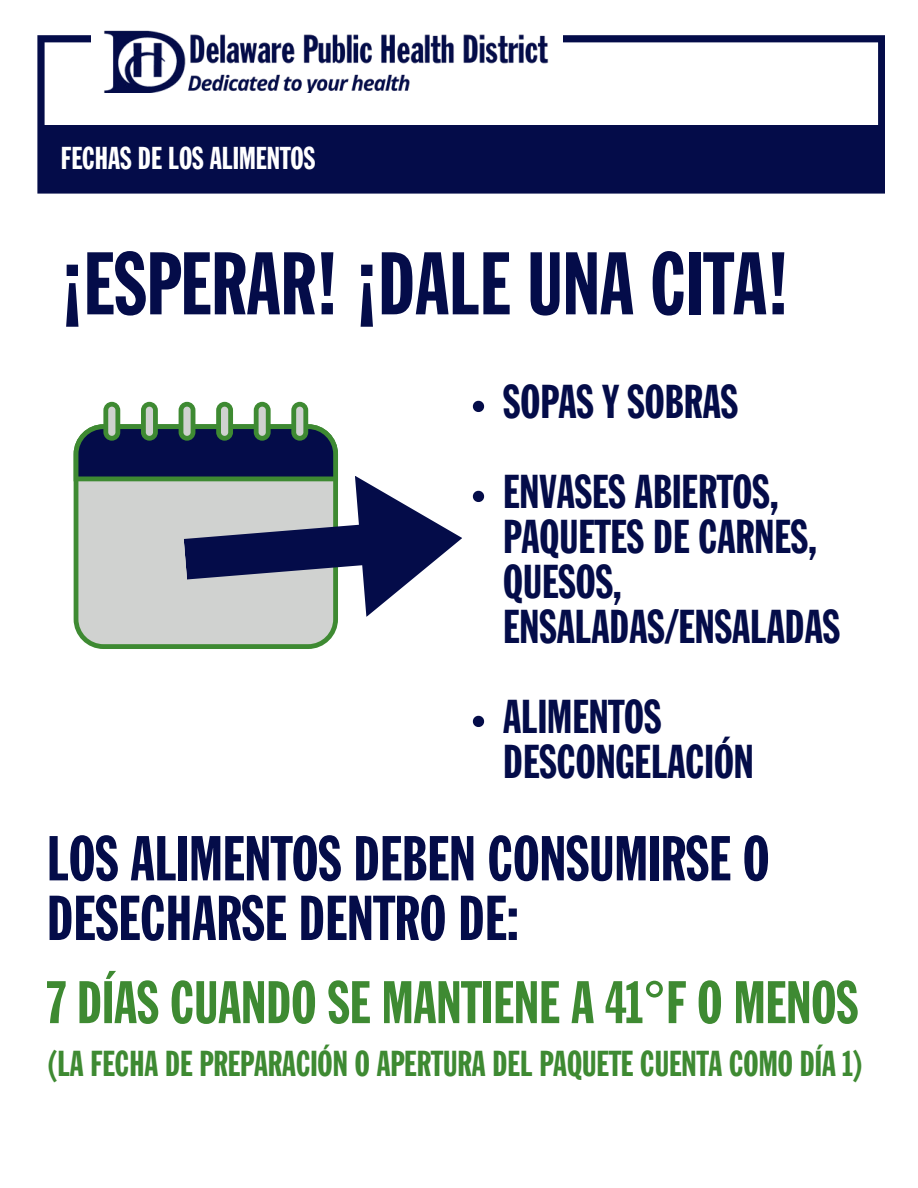
<style>
.page{position:relative;width:918px;height:1188px;background:#fff}
.page>*{position:absolute;margin:0;border:0;box-sizing:border-box;transform-origin:0 0}
.t1{font:87.15px "Franklin Gothic Std Extra Cond";color:#040c49}
.t2{font:62.25px/59.7px "Franklin Gothic Std Extra Cond";color:#040c49}
.t3{font:58.95px "Franklin Gothic Std Extra Cond";color:#3e8a32}
.t4{font:46.65px/45px "Franklin Gothic Std Extra Cond";color:#040c49}
.t5{font:35.4px "Franklin Gothic Std Extra Cond";color:#3e8a32}
.t6{font:31.2px "Franklin Gothic Std Extra Cond";color:#fff}
</style>
<div class="page">
<svg style="left:37px;top:35px;width:848px;height:159px"></svg>
<div style="left:91px;top:7px;width:471px;height:113px;background:#fff"></div>
<div style="left:42px;top:125px;width:840px;height:63px;background:#040c49"></div>
<img style="left:104px;top:30px;width:445px;height:63px">
<svg style="left:473px;top:401px;width:11px;height:11px"></svg>
<svg style="left:473px;top:491px;width:11px;height:11px"></svg>
<svg style="left:473px;top:716px;width:11px;height:11px"></svg>
<svg style="left:74px;top:617px;width:264px;height:32px;background:#b9c7b7"></svg>
<svg style="left:74px;top:402px;width:388px;height:215px"></svg>
<p class="t6" style="left:61px;top:141px;width:256px">FECHAS DE LOS ALIMENTOS</p>
<h1 class="t1" style="left:61px;top:237px;width:730px">¡ESPERAR! ¡DALE UNA CITA!</h1>
<p class="t4" style="left:503px;top:358px;width:277px;line-height:90px">SOPAS Y SOBRAS<br>ENVASES ABIERTOS,</p>
<p class="t4" style="left:503px;top:515px;width:338px">PAQUETES DE CARNES,<br>QUESOS,<br>ENSALADAS/ENSALADAS</p>
<p class="t4" style="left:503px;top:695px;width:252px">ALIMENTOS<br>DESCONGELACIÓN</p>
<h2 class="t2" style="left:47px;top:831px;width:724px">LOS ALIMENTOS DEBEN CONSUMIRSE O<br>DESECHARSE DENTRO DE:</h2>
<p class="t3" style="left:47px;top:971px;width:813px">7 DÍAS CUANDO SE MANTIENE A 41°F O MENOS</p>
<p class="t5" style="left:47px;top:1045px;width:818px">(LA FECHA DE PREPARACIÓN O APERTURA DEL PAQUETE CUENTA COMO DÍA 1)</p>
</div>
